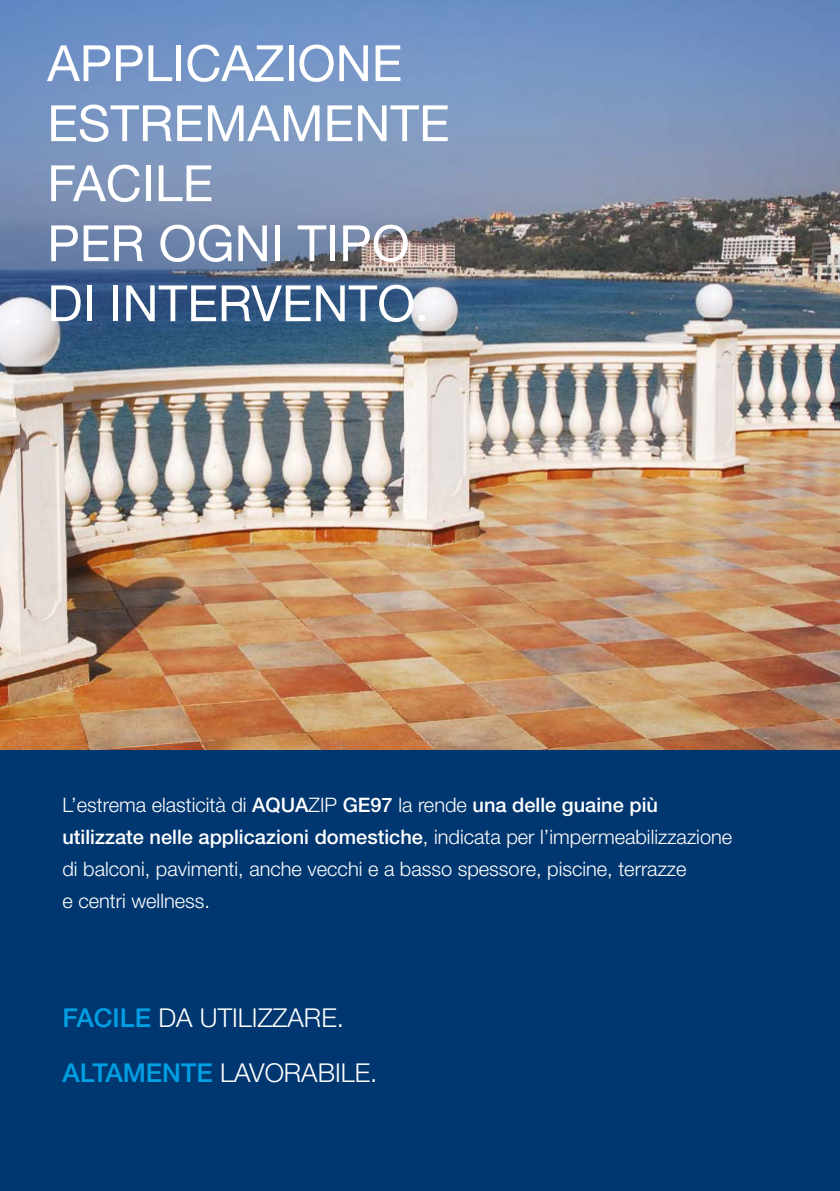
<style>
.page{position:relative;width:840px;height:1191px;background:#fff}
.page>*{position:absolute;margin:0;border:0;box-sizing:border-box;transform-origin:0 0}
.t1{font:50px/60px "Helvetica Neue";color:#fff}
.t2{font:300 26px/54px "Helvetica Neue";color:#fff}
.t3{font:300 20px/32px "Helvetica Neue";color:#fff}
.s1{font-weight:500}
.s2{font-weight:500;color:#009fe3}
</style>
<div class="page">
<div style="left:0;top:743px;width:839px;height:448px;background:#003770"></div>
<img style="left:0;top:0;width:839px;height:749px">
<h1 class="t1" style="left:47px;top:33px;width:403px">APPLICAZIONE<br>ESTREMAMENTE<br>FACILE<br>PER OGNI TIPO<br>DI INTERVENTO.</h1>
<p class="t3" style="left:62px;top:788px;width:671px">L’estrema elasticità di <span class="s1">AQUA</span>ZIP <span class="s1">GE97</span> la rende <span class="s1">una delle guaine più utilizzate nelle applicazioni domestiche</span>, indicata per l’impermeabilizzazione di balconi, pavimenti, anche vecchi e a basso spessore, piscine, terrazze<br>e centri wellness.</p>
<h2 class="t2" style="left:62px;top:990px;width:316px"><span class="s2">FACILE</span> DA UTILIZZARE.<br><span class="s2">ALTAMENTE</span> LAVORABILE.</h2>
</div>
